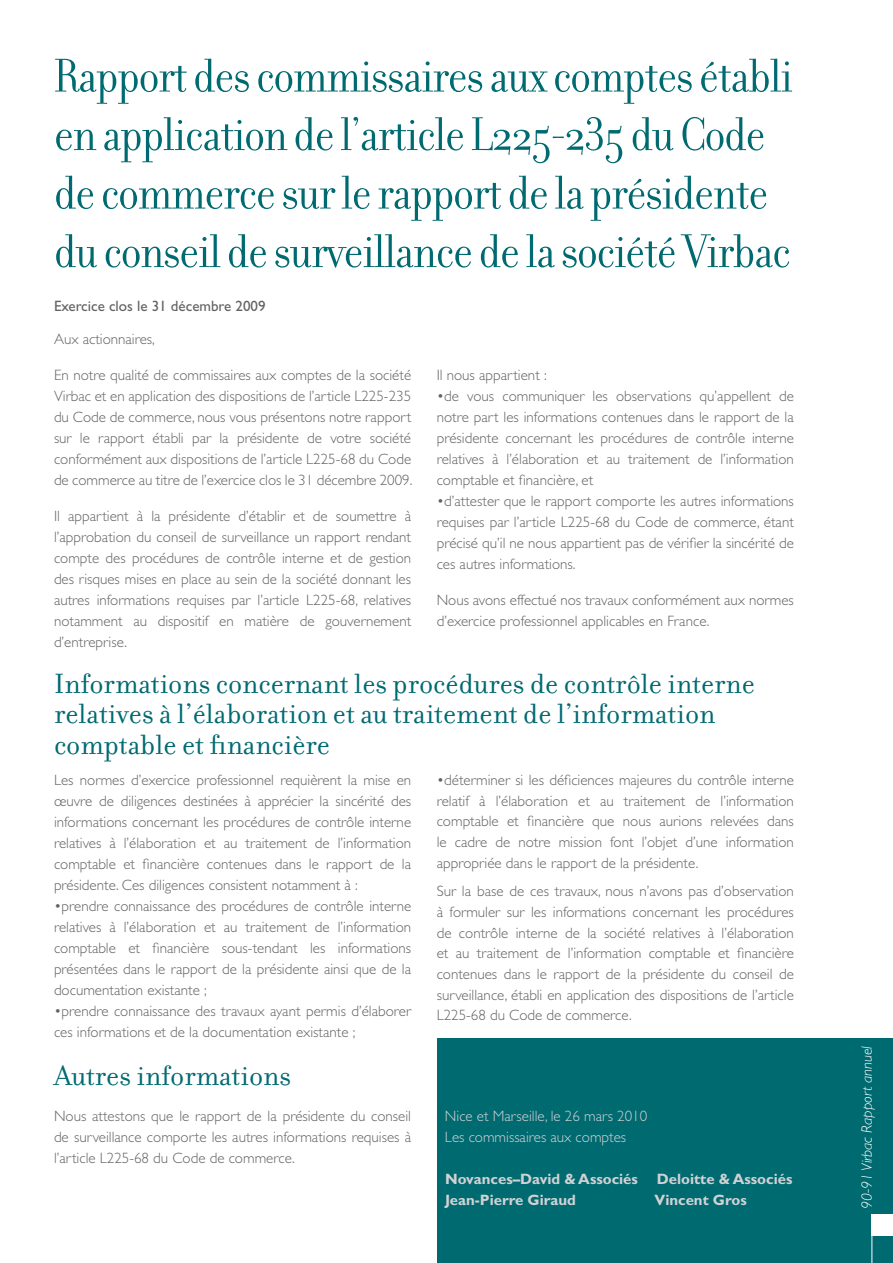
<style>
.page{position:relative;width:893px;height:1263px;background:#fff}
.page>*{position:absolute;margin:0;border:0;box-sizing:border-box;transform-origin:0 0}
.t1{font:51px/58.5px "Filosofia Grand";letter-spacing:-.02em;color:#006a71}
.t2{font:30px/30.6px "Filosofia";color:#006a71}
.t3{font:300 15px/21px "Gill Sans";color:#636366;text-align:justify}
.t4{font:700 15px/21px "Gill Sans";color:#d1d2d4}
.t5{font:300 15px/21px "Gill Sans";color:#d1d2d4}
.t6{font:15px "Gill Sans";color:#636366}
.t7{font:italic 300 15px "Gill Sans";color:#fff}
</style>
<div class="page">
<div style="left:437px;top:1038px;width:456px;height:225px;background:#006a71"></div>
<hr style="left:872px;top:1217px;width:1px;height:46px;background:#fff">
<div style="left:872px;top:1215px;width:21px;height:21px;background:#fff"></div>
<p class="t1" style="left:54px;top:47px;width:740px">Rapport des commissaires aux comptes établi en application de l’article L225-235 du Code de commerce sur le rapport de la présidente du conseil de surveillance de la société Virbac</p>
<p class="t6" style="left:54px;top:297px;width:213px">Exercice clos le 31 décembre 2009</p>
<p class="t3" style="left:54px;top:329px;width:102px">Aux actionnaires,</p>
<p class="t3" style="left:54px;top:365px;width:360px">En notre qualité de commissaires aux comptes de la société Virbac et en application des dispositions de l’article L225-235 du Code de commerce, nous vous présentons notre rapport sur le rapport établi par la présidente de votre société conformément aux dispositions de l’article L225-68 du Code de commerce au titre de l’exercice clos le 31 décembre 2009.</p>
<p class="t3" style="left:54px;top:506px;width:359px">Il appartient à la présidente d’établir et de soumettre à l’approbation du conseil de surveillance un rapport rendant compte des procédures de contrôle interne et de gestion des risques mises en place au sein de la société donnant les autres informations requises par l’article L225-68, relatives notamment au dispositif en matière de gouvernement d’entreprise.</p>
<p class="t3" style="left:437px;top:365px;width:111px">Il nous appartient :</p>
<p class="t3" style="left:437px;top:386px;width:359px">•de vous communiquer les observations qu’appellent de notre part les informations contenues dans le rapport de la présidente concernant les procédures de contrôle interne relatives à l’élaboration et au traitement de l’information comptable et financière, et</p>
<p class="t3" style="left:437px;top:491px;width:359px">•d’attester que le rapport comporte les autres informations requises par l’article L225-68 du Code de commerce, étant précisé qu’il ne nous appartient pas de vérifier la sincérité de ces autres informations.</p>
<p class="t3" style="left:437px;top:590px;width:359px">Nous avons effectué nos travaux conformément aux normes d’exercice professionnel applicables en France.</p>
<p class="t2" style="left:54px;top:668px;width:702px">Informations concernant les procédures de contrôle interne relatives à l’élaboration et au traitement de l’information comptable et financière</p>
<p class="t3" style="left:54px;top:770px;width:359px">Les normes d’exercice professionnel requièrent la mise en œuvre de diligences destinées à apprécier la sincérité des informations concernant les procédures de contrôle interne relatives à l’élaboration et au traitement de l’information comptable et financière contenues dans le rapport de la présidente. Ces diligences consistent notamment à :</p>
<p class="t3" style="left:54px;top:896px;width:359px">•prendre connaissance des procédures de contrôle interne relatives à l’élaboration et au traitement de l’information comptable et financière sous-tendant les informations présentées dans le rapport de la présidente ainsi que de la documentation existante ;</p>
<p class="t3" style="left:54px;top:1001px;width:359px">•prendre connaissance des travaux ayant permis d’élaborer ces informations et de la documentation existante ;</p>
<p class="t3" style="left:437px;top:770px;width:359px">•déterminer si les déficiences majeures du contrôle interne relatif à l’élaboration et au traitement de l’information comptable et financière que nous aurions relevées dans le cadre de notre mission font l’objet d’une information appropriée dans le rapport de la présidente.</p>
<p class="t3" style="left:437px;top:881px;width:359px">Sur la base de ces travaux, nous n’avons pas d’observation à formuler sur les informations concernant les procédures de contrôle interne de la société relatives à l’élaboration et au traitement de l’information comptable et financière contenues dans le rapport de la présidente du conseil de surveillance, établi en application des dispositions de l’article L225-68 du Code de commerce.</p>
<p class="t2" style="left:54px;top:1061px;width:239px">Autres informations</p>
<p class="t3" style="left:54px;top:1105px;width:359px">Nous attestons que le rapport de la présidente du conseil de surveillance comporte les autres informations requises à l’article L225-68 du Code de commerce.</p>
<p class="t5" style="left:445px;top:1106px;width:204px">Nice et Marseille, le 26 mars 2010<br>Les commissaires aux comptes</p>
<p class="t4" style="left:445px;top:1168px;width:194px">Novances–David &amp; Associés<br>Jean-Pierre Giraud</p>
<p class="t4" style="left:655px;top:1168px;width:139px">Deloitte &amp; Associés<br>Vincent Gros</p>
<p class="t7" style="left:858px;top:1209px;width:165px;rotate:-90deg">90-91 Virbac Rapport annuel</p>
</div>
